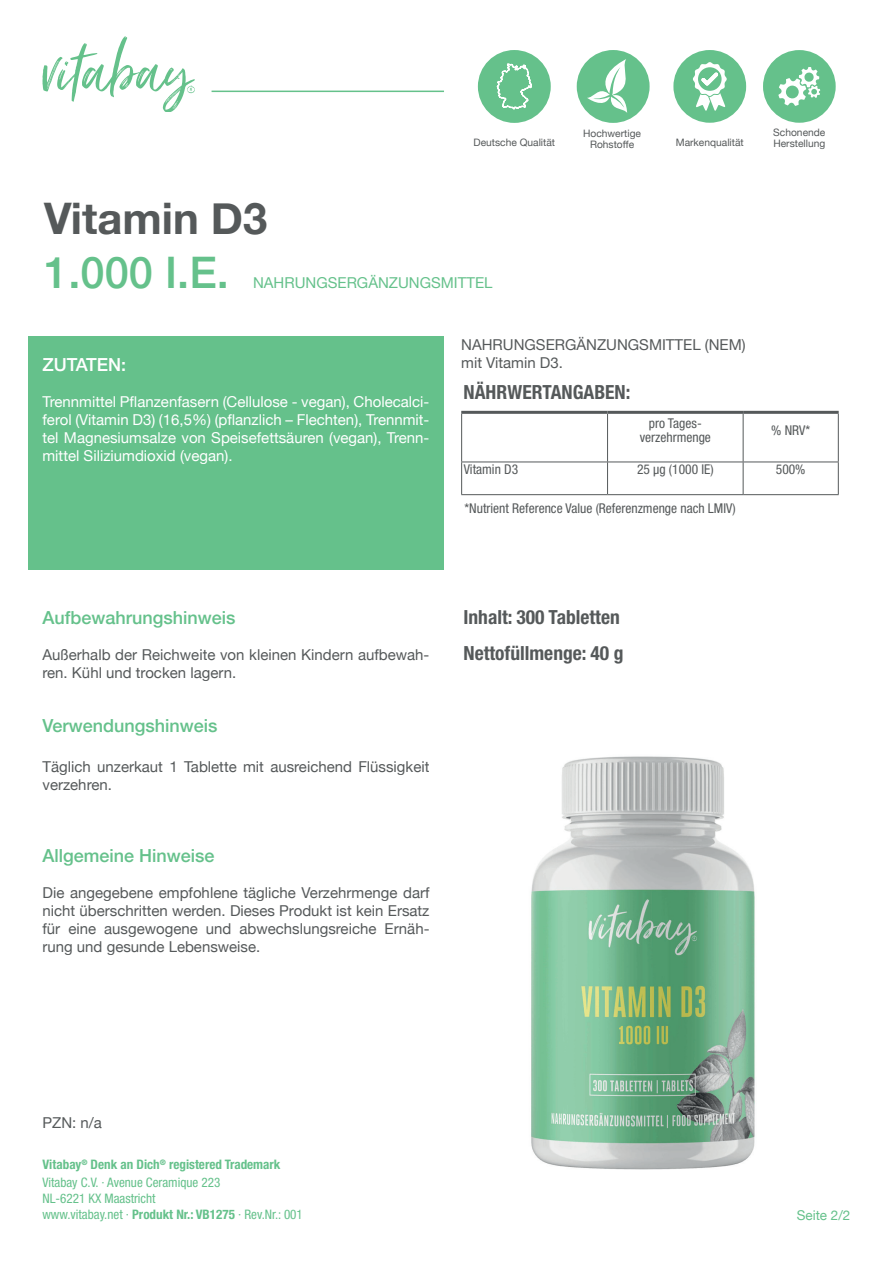
<style>
.page{position:relative;width:893px;height:1263px;background:#fff}
.page>*{position:absolute;margin:0;border:0;box-sizing:border-box;transform-origin:0 0}
.t1{font:700 43.5px "Helvetica Neue";color:#55595a}
.t2{font:500 43.5px "Helvetica Neue";color:#65c18b}
.t3{font:700 condensed 19.5px/36px "Helvetica Neue LTW1 G";color:#55595a}
.t4{font:500 18px "Helvetica Neue";color:#65c18b}
.t5{font:500 18px "Helvetica Neue";color:#fff}
.t6{font:15px/18px "Helvetica Neue";color:#55595a}
.t7{font:15px/18px "Helvetica Neue";color:#fff;text-align:justify}
.t8{font:15px "Helvetica Neue";color:#65c18b}
.t9{font:condensed 13.5px/13.5px "Helvetica Neue LTW1 G";color:#55595a;text-align:center}
.t10{font:13.5px "Helvetica Neue";color:#65c18b}
.t11{font:700 condensed 13.05px/18px "Helvetica Neue LTW1 G";color:#65c18b}
.t12{font:condensed 13.05px/15.8px "Helvetica Neue LTW1 G";color:#65c18b}
.t13{font:10.2px/10.6px "Helvetica Neue";color:#55595a}
.s1{font-weight:400}
.s2{font-weight:700}
</style>
<div class="page">
<div style="left:28px;top:336px;width:416px;height:234px;background:#65c18b"></div>
<hr style="left:461px;top:411px;width:147px;height:3px;background:#55595a">
<hr style="left:608px;top:411px;width:135px;height:3px;background:#55595a">
<hr style="left:743px;top:411px;width:96px;height:3px;background:#55595a">
<hr style="left:461px;top:462px;width:1px;height:32px;background:#55595a">
<hr style="left:607px;top:462px;width:1px;height:32px;background:#55595a">
<hr style="left:743px;top:462px;width:1px;height:32px;background:#55595a">
<hr style="left:838px;top:462px;width:1px;height:32px;background:#55595a">
<hr style="left:461px;top:494px;width:147px;height:1px;background:#55595a">
<hr style="left:608px;top:494px;width:135px;height:1px;background:#55595a">
<hr style="left:743px;top:494px;width:96px;height:1px;background:#55595a">
<hr style="left:461px;top:414px;width:1px;height:48px;background:#55595a">
<hr style="left:607px;top:414px;width:1px;height:48px;background:#55595a">
<hr style="left:743px;top:414px;width:1px;height:48px;background:#55595a">
<hr style="left:838px;top:414px;width:1px;height:48px;background:#55595a">
<hr style="left:461px;top:462px;width:147px;height:1px;background:#55595a">
<hr style="left:608px;top:462px;width:135px;height:1px;background:#55595a">
<hr style="left:743px;top:462px;width:96px;height:1px;background:#55595a">
<svg style="left:43px;top:36px;width:151px;height:76px"></svg>
<hr style="left:212px;top:91px;width:232px;height:1px;background:#65c18b">
<div style="left:478px;top:50px;width:73px;height:73px;background:#65c18b;border-radius:50%"></div>
<svg style="left:496px;top:63px;width:36px;height:47px"></svg>
<div style="left:673px;top:50px;width:73px;height:73px;background:#65c18b;border-radius:50%"></div>
<svg style="left:693px;top:62px;width:34px;height:49px"></svg>
<div style="left:763px;top:50px;width:73px;height:73px;background:#65c18b;border-radius:50%"></div>
<svg style="left:778px;top:67px;width:42px;height:39px"></svg>
<div style="left:577px;top:50px;width:73px;height:73px;background:#65c18b;border-radius:50%"></div>
<svg style="left:587px;top:59px;width:41px;height:54px"></svg>
<img style="left:531px;top:756px;width:224px;height:414px">
<p class="t13" style="left:473px;top:138px;width:83px">Deutsche Qualität</p>
<p class="t13" style="left:676px;top:138px;width:70px">Markenqualität</p>
<p class="t13" style="left:773px;top:128px;width:54px">Schonende<br>Herstellung</p>
<p class="t13" style="left:583px;top:129px;width:59px;text-align:center">Hochwertige<br>Rohstoffe</p>
<h1 class="t1" style="left:44px;top:184px;width:225px">Vitamin D3</h1>
<h1 class="t2" style="left:44px;top:237px;width:186px">1.000 I.E.</h1>
<p class="t8" style="left:253px;top:272px;width:241px">NAHRUNGSERGÄNZUNGSMITTEL</p>
<p class="t5" style="left:43px;top:350px;width:85px">ZUTATEN:</p>
<p class="t7" style="left:43px;top:394px;width:388px">Trennmittel Pflanzenfasern (Cellulose - vegan), Cholecalci&shy;ferol (Vitamin D3) (16,5%) (pflanzlich – Flechten), Trennmit&shy;tel Magnesiumsalze von Speisefettsäuren (vegan), Trenn&shy;mittel Siliziumdioxid (vegan).</p>
<p class="t6" style="left:461px;top:337px;width:286px">NAHRUNGSERGÄNZUNGSMITTEL (NEM) mit Vitamin D3.</p>
<h2 class="t3" style="left:463px;top:374px;width:169px">NÄHRWERTANGABEN:</h2>
<p class="t9" style="left:640px;top:417px;width:73px">pro Tages&shy;verzehrmenge</p>
<p class="t9" style="left:771px;top:424px;width:40px">% NRV*</p>
<p class="t9" style="left:464px;top:462px;width:56px">Vitamin D3</p>
<p class="t9" style="left:637px;top:462px;width:78px">25 µg (1000 IE)</p>
<p class="t9" style="left:776px;top:462px;width:31px">500%</p>
<p class="t9" style="left:464px;top:501px;width:273px">*Nutrient Reference Value (Referenzmenge nach LMIV)</p>
<p class="t4" style="left:43px;top:603px;width:195px">Aufbewahrungshinweis</p>
<p class="t6" style="left:43px;top:646px;width:388px">Außerhalb der Reichweite von kleinen Kindern aufbewah&shy;ren. Kühl und trocken lagern.</p>
<p class="t4" style="left:43px;top:711px;width:177px">Verwendungshinweis</p>
<p class="t6" style="left:43px;top:758px;width:388px">Täglich unzerkaut 1 Tablette mit ausreichend Flüssigkeit verzehren.</p>
<p class="t4" style="left:43px;top:841px;width:174px">Allgemeine Hinweise</p>
<p class="t6" style="left:43px;top:884px;width:388px;text-align:justify">Die angegebene empfohlene tägliche Verzehrmenge darf nicht überschritten werden. Dieses Produkt ist kein Ersatz für eine ausgewogene und abwechslungsreiche Ernäh&shy;rung und gesunde Lebensweise.</p>
<h2 class="t3" style="left:463px;top:599px;width:162px">Inhalt: 300 Tabletten<br>Nettofüllmenge: 40 g</h2>
<p class="t6" style="left:43px;top:1114px;width:61px">PZN: n/a</p>
<p class="t11" style="left:42px;top:1156px;width:240px">Vitabay<sup>®</sup> Denk an Dich<sup>®</sup> registered Trademark<br><span class="s1">Vitabay C.V. · Avenue Ceramique 223</span></p>
<p class="t12" style="left:42px;top:1191px;width:262px">NL-6221 KX Maastricht<br>www.vitabay.net · <span class="s2">Produkt Nr.: VB1275</span> · Rev.Nr.: 001</p>
<p class="t10" style="left:797px;top:1206px;width:55px">Seite 2/2</p>
</div>
